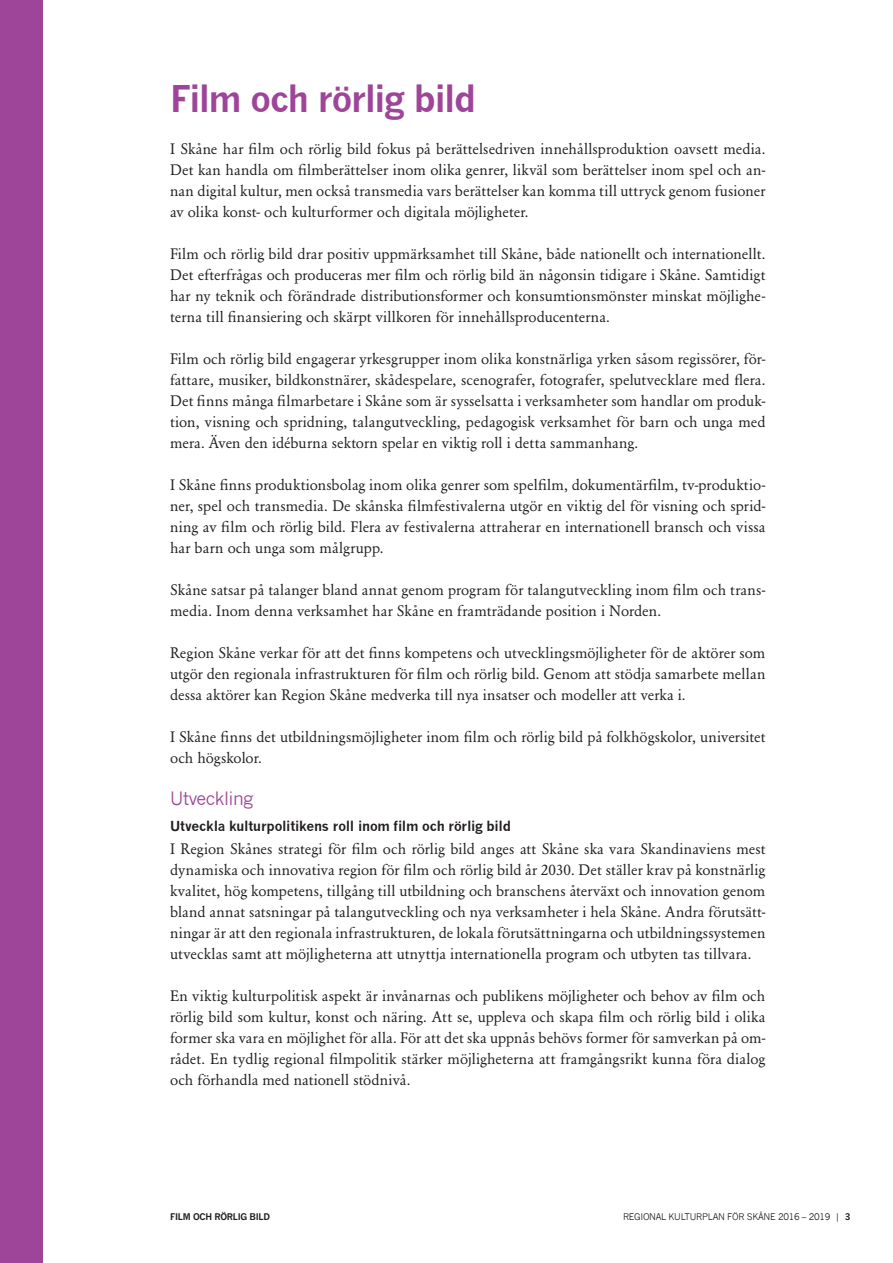
<style>
.page{position:relative;width:893px;height:1263px;background:#fff}
.page>*{position:absolute;margin:0;border:0;box-sizing:border-box;transform-origin:0 0}
._1__Rubrik{font:700 36px "News Gothic";letter-spacing:-.05em;color:#9f4599}
._1_1_1_Rubrik{font:18px "News Gothic";letter-spacing:-.03em;color:#9f4599}
.Brödtext{font:15px/21px "Garamond BE";letter-spacing:.005em;color:#231f20;text-align:justify}
._1_1_1_1_Rubrik{font:700 13.5px "News Gothic";letter-spacing:-.02em;color:#231f20}
.t1{font:9px "News Gothic";letter-spacing:-.03em;color:#231f20}
.t2{font:700 9px "News Gothic";letter-spacing:-.03em;color:#231f20}
.s1{font-weight:700}
</style>
<div class="page">
<div style="left:0;top:0;width:43px;height:1263px;background:#9f4599"></div>
<p class="_1__Rubrik" style="left:170px;top:77px;width:308px">Film och rörlig bild</p>
<p class="Brödtext" style="left:170px;top:139px;width:597px">I Skåne har film och rörlig bild fokus på berättelsedriven innehållsproduktion oavsett media.<br>Det kan handla om filmberättelser inom olika genrer, likväl som berättelser inom spel och an&shy;nan digital kultur, men också transmedia vars berättelser kan komma till uttryck genom fusioner av olika konst- och kulturformer och digitala möjligheter.</p>
<p class="Brödtext" style="left:170px;top:244px;width:597px">Film och rörlig bild drar positiv uppmärksamhet till Skåne, både nationellt och internationellt.<br>Det efterfrågas och produceras mer film och rörlig bild än någonsin tidigare i Skåne. Samtidigt har ny teknik och förändrade distributionsformer och konsumtionsmönster minskat möjlighe&shy;terna till finansiering och skärpt villkoren för innehållsproducenterna.</p>
<p class="Brödtext" style="left:170px;top:349px;width:597px">Film och rörlig bild engagerar yrkesgrupper inom olika konstnärliga yrken såsom regissörer, för&shy;fattare, musiker, bildkonstnärer, skådespelare, scenografer, fotografer, spelutvecklare med flera.<br>Det finns många filmarbetare i Skåne som är sysselsatta i verksamheter som handlar om produk&shy;tion, visning och spridning, talangutveckling, pedagogisk verksamhet för barn och unga med mera. Även den idéburna sektorn spelar en viktig roll i detta sammanhang.</p>
<p class="Brödtext" style="left:170px;top:475px;width:597px">I Skåne finns produktionsbolag inom olika genrer som spelfilm, dokumentärfilm, tv-produktio&shy;ner, spel och transmedia. De skånska filmfestivalerna utgör en viktig del för visning och sprid&shy;ning av film och rörlig bild. Flera av festivalerna attraherar en internationell bransch och vissa har barn och unga som målgrupp.</p>
<p class="Brödtext" style="left:170px;top:580px;width:597px">Skåne satsar på talanger bland annat genom program för talangutveckling inom film och trans&shy;media. Inom denna verksamhet har Skåne en framträdande position i Norden.</p>
<p class="Brödtext" style="left:170px;top:643px;width:597px">Region Skåne verkar för att det finns kompetens och utvecklingsmöjligheter för de aktörer som utgör den regionala infrastrukturen för film och rörlig bild. Genom att stödja samarbete mellan dessa aktörer kan Region Skåne medverka till nya insatser och modeller att verka i.</p>
<p class="Brödtext" style="left:170px;top:727px;width:597px">I Skåne finns det utbildningsmöjligheter inom film och rörlig bild på folkhögskolor, universitet och högskolor.</p>
<p class="_1_1_1_Rubrik" style="left:170px;top:788px;width:85px">Utveckling</p>
<p class="_1_1_1_1_Rubrik" style="left:170px;top:817px;width:342px">Utveckla kulturpolitikens roll inom film och rörlig bild</p>
<p class="Brödtext" style="left:170px;top:838px;width:597px">I Region Skånes strategi för film och rörlig bild anges att Skåne ska vara Skandinaviens mest dynamiska och innovativa region för film och rörlig bild år 2030. Det ställer krav på konstnärlig kvalitet, hög kompetens, tillgång till utbildning och branschens återväxt och innovation genom bland annat satsningar på talangutveckling och nya verksamheter i hela Skåne. Andra förutsätt&shy;ningar är att den regionala infrastrukturen, de lokala förutsättningarna och utbildningssystemen utvecklas samt att möjligheterna att utnyttja internationella program och utbyten tas tillvara.</p>
<p class="Brödtext" style="left:170px;top:985px;width:597px">En viktig kulturpolitisk aspekt är invånarnas och publikens möjligheter och behov av film och rörlig bild som kultur, konst och näring. Att se, uppleva och skapa film och rörlig bild i olika former ska vara en möjlighet för alla. För att det ska uppnås behövs former för samverkan på om&shy;rådet. En tydlig regional filmpolitik stärker möjligheterna att framgångsrikt kunna föra dialog och förhandla med nationell stödnivå.</p>
<p class="t2" style="left:170px;top:1212px;width:102px">FILM OCH RÖRLIG BILD</p>
<p class="t1" style="left:623px;top:1212px;width:229px">REGIONAL KULTURPLAN FÖR SKÅNE 2016 – 2019 | <span class="s1">3</span></p>
</div>
